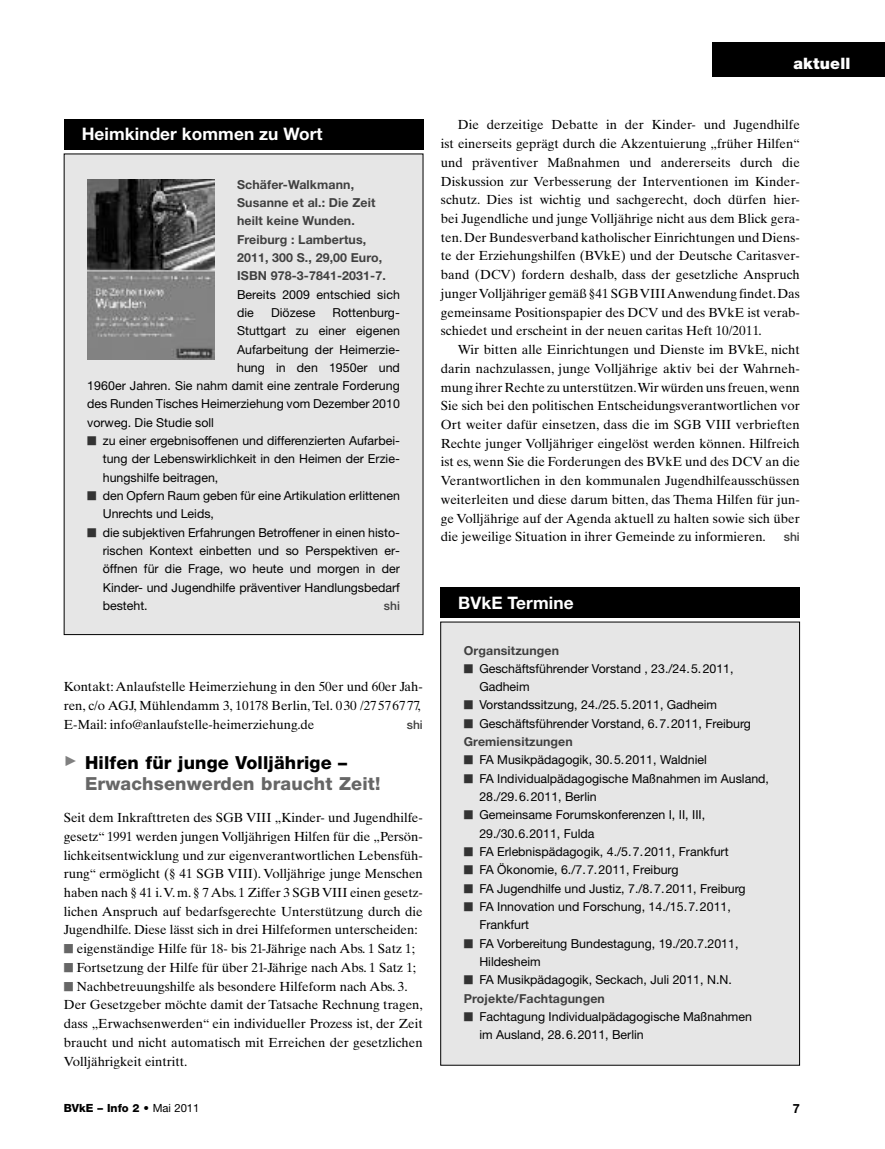
<style>
.page{position:relative;width:885px;height:1149px;background:#fff}
.page>*{position:absolute;margin:0;border:0;box-sizing:border-box;transform-origin:0 0}
.t1{font:800 18px/21.3px "Helvetica Neue LT Std";letter-spacing:.01em;color:#666}
.t2{font:700 17.25px "Helvetica Neue LT Std";letter-spacing:.005em;color:#fff}
.t3{font:900 15.75px "Helvetica Neue LT Std";letter-spacing:.015em;color:#fff}
.t4{font:13.2px/18.8px "Times Ten LT Std";color:#000;text-align:justify}
.t5{font:700 12.75px "Helvetica Neue LT Std";color:#000}
.t6{font:12.3px/18.3px "Helvetica Neue LT Std";color:#000}
.t7{font:700 12.3px/18.3px "Helvetica Neue LT Std";letter-spacing:.01em;color:#404040}
.t8{font:500 12px "Helvetica Neue LT Std";color:#404040}
.t9{font:800 11.25px "Helvetica Neue LT Std";color:#000}
.s1{color:#333}
.s2{color:#808080}
.s3{color:#000}
.s4{color:#666}
.s5{font-weight:700;color:#404040}
.s6{font-weight:400}
</style>
<div class="page">
<div style="left:711px;top:43px;width:173px;height:34px;background:#000"></div>
<div style="left:441px;top:622px;width:358px;height:442px;background:#e6e6e6"></div>
<div style="left:440px;top:587px;width:359px;height:30px;background:#000"></div>
<div style="left:64px;top:154px;width:358px;height:480px;background:#e6e6e6"></div>
<div style="left:64px;top:119px;width:359px;height:31px;background:#000"></div>
<img style="left:87px;top:180px;width:127px;height:180px">
<p class="t3" style="left:793px;top:58px;width:59px">aktuell</p>
<h2 class="t2" style="left:82px;top:128px;width:242px">Heimkinder kommen zu Wort</h2>
<p class="t7" style="left:237px;top:176px;width:150px">Schäfer-Walkmann,<br>Susanne et al.: Die Zeit heilt keine Wunden.<br>Freiburg : Lambertus,<br>2011, 300 S., 29,00 Euro,<br>ISBN 978-3-7841-2031-7.</p>
<p class="t6" style="left:237px;top:286px;width:164px">Bereits 2009 entschied sich die</p>
<p class="t6" style="left:271px;top:304px;width:46px">Diözese</p>
<p class="t6" style="left:332px;top:304px;width:69px">Rottenburg-</p>
<p class="t6" style="left:237px;top:323px;width:164px">Stuttgart zu einer eigenen</p>
<p class="t6" style="left:237px;top:341px;width:164px">Aufarbeitung der Heimerzie-</p>
<p class="t6" style="left:237px;top:359px;width:164px">hung in den 1950er und</p>
<p class="t6" style="left:87px;top:377px;width:314px">1960er Jahren. Sie nahm damit eine zentrale Forderung</p>
<p class="t6" style="left:87px;top:396px;width:314px">des Runden Tisches Heimerziehung vom Dezember 2010</p>
<p class="t6" style="left:87px;top:414px;width:128px">vorweg. Die Studie soll</p>
<p class="t6" style="left:103px;top:432px;width:298px;text-align:justify;text-indent:-16px"><span class="s1">■</span> zu einer ergebnisoffenen und differenzierten Aufarbei&shy;tung der Lebenswirklichkeit in den Heimen der Erzie&shy;hungshilfe beitragen,</p>
<p class="t6" style="left:103px;top:487px;width:298px;text-indent:-16px"><span class="s1">■</span> den Opfern Raum geben für eine Artikulation erlittenen<br>Unrechts und Leids,</p>
<p class="t6" style="left:103px;top:524px;width:298px;text-align:justify;text-indent:-16px"><span class="s1">■</span> die subjektiven Erfahrungen Betroffener in einen histo&shy;rischen Kontext einbetten und so Perspektiven er&shy;öffnen für die Frage, wo heute und morgen in der Kinder- und Jugendhilfe präventiver Handlungsbedarf besteht.</p>
<p class="t8" style="left:384px;top:601px;width:18px">shi</p>
<p class="t4" style="left:64px;top:678px;width:360px;text-align:left">Kontakt:Anlaufstelle Heimerziehung in den 50er und 60er Jah&shy;ren, c/o AGJ, Mühlendamm 3, 10178 Berlin,Tel. 030 /27576777,<br>E-Mail: info@anlaufstelle-heimerziehung.de</p>
<p class="t8" style="left:407px;top:719px;width:18px">shi</p>
<h1 class="t1" style="left:85px;top:752px;width:297px;text-indent:-21px"><span class="s2">✓</span> <span class="s3">Hilfen für junge Volljährige –<br></span>Erwachsenwerden braucht Zeit!</h1>
<p class="t4" style="left:64px;top:809px;width:360px">Seit dem Inkrafttreten des SGB VIII „Kinder- und Jugendhilfe&shy;gesetz“ 1991 werden jungen Volljährigen Hilfen für die „Persön&shy;lichkeitsentwicklung und zur eigenverantwortlichen Lebensfüh&shy;rung“ ermöglicht (§ 41 SGB VIII). Volljährige junge Menschen haben nach § 41 i.V. m. § 7 Abs. 1 Ziffer 3 SGBVIII einen gesetz&shy;lichen Anspruch auf bedarfsgerechte Unterstützung durch die Jugendhilfe. Diese lässt sich in drei Hilfeformen unterscheiden:</p>
<p class="t4" style="left:64px;top:940px;width:353px"><span class="s4">■</span> eigenständige Hilfe für 18- bis 21-Jährige nach Abs. 1 Satz 1;</p>
<p class="t4" style="left:64px;top:959px;width:354px"><span class="s4">■</span> Fortsetzung der Hilfe für über 21-Jährige nach Abs. 1 Satz 1;</p>
<p class="t4" style="left:64px;top:977px;width:360px;text-align:left"><span class="s4">■</span> Nachbetreuungshilfe als besondere Hilfeform nach Abs. 3.<br>Der Gesetzgeber möchte damit der Tatsache Rechnung tragen, dass „Erwachsenwerden“ ein individueller Prozess ist, der Zeit braucht und nicht automatisch mit Erreichen der gesetzlichen Volljährigkeit eintritt.</p>
<p class="t4" style="left:441px;top:117px;width:360px;text-indent:17px">Die derzeitige Debatte in der Kinder- und Jugendhilfe ist einerseits geprägt durch die Akzentuierung „früher Hilfen“ und präventiver Maßnahmen und andererseits durch die Diskussion zur Verbesserung der Interventionen im Kinder&shy;schutz. Dies ist wichtig und sachgerecht, doch dürfen hier&shy;bei Jugendliche und junge Volljährige nicht aus dem Blick gera&shy;ten.Der Bundesverband katholischer Einrichtungen und Diens&shy;te der Erziehungshilfen (BVkE) und der Deutsche Caritasver&shy;band (DCV) fordern deshalb, dass der gesetzliche Anspruch jungerVolljähriger gemäß §41 SGBVIIIAnwendung findet.Das gemeinsame Positionspapier des DCV und des BVkE ist verab&shy;schiedet und erscheint in der neuen caritas Heft 10/2011.</p>
<p class="t4" style="left:441px;top:341px;width:360px;text-indent:17px">Wir bitten alle Einrichtungen und Dienste im BVkE, nicht darin nachzulassen, junge Volljährige aktiv bei der Wahrneh&shy;mung ihrer Rechte zu unterstützen.Wir würden uns freuen,wenn Sie sich bei den politischen Entscheidungsverantwortlichen vor Ort weiter dafür einsetzen, dass die im SGB VIII verbrieften Rechte junger Volljähriger eingelöst werden können. Hilfreich ist es, wenn Sie die Forderungen des BVkE und des DCV an die Verantwortlichen in den kommunalen Jugendhilfeausschüssen weiterleiten und diese darum bitten, das Thema Hilfen für jun&shy;ge Volljährige auf der Agenda aktuell zu halten sowie sich über die jeweilige Situation in ihrer Gemeinde zu informieren.</p>
<p class="t8" style="left:783px;top:532px;width:18px">shi</p>
<h2 class="t2" style="left:458px;top:596px;width:117px">BVkE Termine</h2>
<p class="t7" style="left:463px;top:642px;width:97px">Organsitzungen</p>
<p class="t6" style="left:479px;top:660px;width:256px;text-indent:-16px"><span class="s1">■</span> Geschäftsführender Vorstand , 23./24.5.2011,<br>Gadheim</p>
<p class="t6" style="left:463px;top:697px;width:255px"><span class="s1">■</span> Vorstandssitzung, 24./25.5.2011, Gadheim</p>
<p class="t6" style="left:463px;top:715px;width:288px"><span class="s1">■</span> Geschäftsführender Vorstand, 6.7.2011, Freiburg<br><span class="s5">Gremiensitzungen</span></p>
<p class="t6" style="left:463px;top:751px;width:244px"><span class="s1">■</span> FA Musikpädagogik, 30.5.2011, Waldniel</p>
<p class="t6" style="left:479px;top:770px;width:291px;text-indent:-16px"><span class="s1">■</span> FA Individualpädagogische Maßnahmen im Ausland,<br>28./29.6.2011, Berlin</p>
<p class="t6" style="left:479px;top:806px;width:227px;text-indent:-16px"><span class="s1">■</span> Gemeinsame Forumskonferenzen I, II, III,<br>29./30.6.2011, Fulda</p>
<p class="t6" style="left:463px;top:843px;width:266px"><span class="s1">■</span> FA Erlebnispädagogik, 4./5.7.2011, Frankfurt</p>
<p class="t6" style="left:463px;top:861px;width:216px"><span class="s1">■</span> FA Ökonomie, 6./7.7.2011, Freiburg</p>
<p class="t6" style="left:463px;top:880px;width:283px"><span class="s1">■</span> FA Jugendhilfe und Justiz, 7./8.7.2011, Freiburg</p>
<p class="t6" style="left:479px;top:898px;width:253px;text-indent:-16px"><span class="s1">■</span> FA Innovation und Forschung, 14./15.7.2011,<br>Frankfurt</p>
<p class="t6" style="left:479px;top:934px;width:261px;text-indent:-16px"><span class="s1">■</span> FA Vorbereitung Bundestagung, 19./20.7.2011,<br>Hildesheim</p>
<p class="t6" style="left:463px;top:971px;width:269px"><span class="s1">■</span> FA Musikpädagogik, Seckach, Juli 2011, N.N.<br><span class="s5">Projekte/Fachtagungen</span></p>
<p class="t6" style="left:479px;top:1008px;width:274px;text-indent:-16px"><span class="s1">■</span> Fachtagung Individualpädagogische Maßnahmen im Ausland, 28.6.2011, Berlin</p>
<p class="t9" style="left:64px;top:1103px;width:137px">BVkE – Info 2 • <span class="s6">Mai 2011</span></p>
<p class="t5" style="left:792px;top:1103px;width:9px">7</p>
</div>
